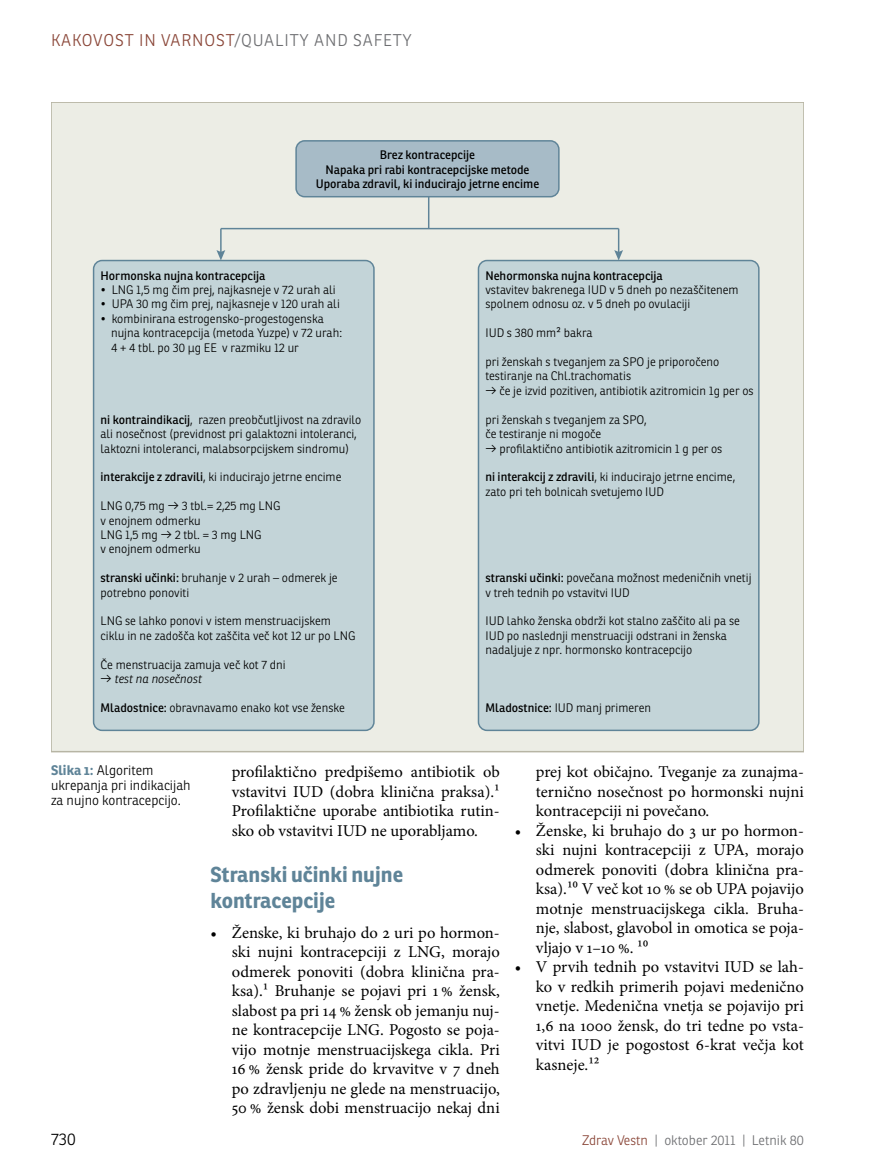
<style>
.page{position:relative;width:872px;height:1166px;background:#fff}
.page>*{position:absolute;margin:0;border:0;box-sizing:border-box;transform-origin:0 0}
.t1{font:700 21px/25.5px "Ronnia";color:#5f8498}
.t2{font:16.5px/19.5px "Minion Pro";color:#000;text-align:justify}
.t3{font:300 16.5px "Ronnia";letter-spacing:.05em;color:#6d6e71}
.t4{font:300 16.5px "Ronnia";color:#8a4638}
.t5{font:300 16.5px "Ronnia";color:#000}
.t6{font:300 13.5px/15px "Ronnia";color:#000}
.t7{font:300 13.5px "Ronnia";color:#6d6e71}
.t8{font:300 12px/14.4px "Ronnia";color:#000}
.t9{font:12px/14.4px "Ronnia";color:#000;text-align:center}
.t10{font:italic 300 12px "Ronnia";color:#000}
.s1{color:#8a4638}
.s2{font-weight:400}
.s3{font-weight:700;color:#5f8498}
</style>
<div class="page">
<div style="left:51px;top:102px;width:753px;height:649px;background:#ecede5"></div>
<div style="left:94px;top:260px;width:280px;height:470px;background:#c3d4d8;border-radius:9px"></div>
<div style="left:93px;top:260px;width:282px;height:471px;border:1px solid #5f8498;border-radius:9px"></div>
<div style="left:478px;top:260px;width:281px;height:470px;background:#c3d4d8;border-radius:9px"></div>
<div style="left:478px;top:260px;width:281px;height:471px;border:1px solid #5f8498;border-radius:9px"></div>
<div style="left:296px;top:141px;width:263px;height:56px;background:#a7bbc7;border-radius:9px"></div>
<div style="left:295px;top:140px;width:264px;height:57px;border:1px solid #5f8498;border-radius:9px"></div>
<hr style="left:220px;top:228px;width:2px;height:25px;background:#5f8498">
<svg style="left:216px;top:250px;width:9px;height:10px"></svg>
<svg style="left:614px;top:228px;width:9px;height:32px"></svg>
<hr style="left:428px;top:197px;width:1px;height:31px;background:#5f8498">
<hr style="left:221px;top:228px;width:397px;height:1px;background:#5f8498">
<h2 class="t4" style="left:51px;top:30px;width:32px">Kakovos</h2>
<h2 class="t3" style="left:125px;top:30px;width:288px"><span class="s1">t in varnost</span>/Quality and safety</h2>
<p class="t9" style="left:316px;top:148px;width:225px">Brez kontracepcije<br>Napaka pri rabi kontracepcijske metode<br>Uporaba zdravil, ki inducirajo jetrne encime</p>
<p class="t9" style="left:101px;top:268px;width:166px">Hormonska nujna kontracepcija</p>
<p class="t8" style="left:101px;top:282px;width:237px">• LNG 1,5 mg čim prej, najkasneje v 72 urah ali</p>
<p class="t8" style="left:101px;top:297px;width:241px">• UPA 30 mg čim prej, najkasneje v 120 urah ali</p>
<p class="t8" style="left:111px;top:311px;width:232px;text-indent:-10px">• kombinirana estrogensko-progestogenska nujna kontracepcija (metoda Yuzpe) v 72 urah:<br>4 + 4 tbl. po 30 µg EE v razmiku 12 ur</p>
<p class="t8" style="left:101px;top:412px;width:262px"><span class="s2">ni kontraindikacij</span>, razen preobčutljivost na zdravilo ali nosečnost (previdnost pri galaktozni intoleranci, laktozni intoleranci, malabsorpcijskem sindromu)</p>
<p class="t8" style="left:101px;top:469px;width:242px"><span class="s2">interakcije z zdravili</span>, ki inducirajo jetrne encime</p>
<p class="t8" style="left:101px;top:498px;width:66px">LNG 0,75 mg</p>
<p class="t8" style="left:101px;top:498px;width:181px;text-indent:81px">3 tbl.= 2,25 mg LNG v enojnem odmerku<br>LNG 1,5 mg</p>
<p class="t8" style="left:101px;top:527px;width:162px;text-indent:74px">2 tbl. = 3 mg LNG v enojnem odmerku</p>
<p class="t8" style="left:101px;top:570px;width:239px"><span class="s2">stranski učinki:</span> bruhanje v 2 urah – odmerek je potrebno ponoviti</p>
<p class="t8" style="left:101px;top:613px;width:256px">LNG se lahko ponovi v istem menstruacijskem ciklu in ne zadošča kot zaščita več kot 12 ur po LNG</p>
<p class="t8" style="left:101px;top:657px;width:187px">Če menstruacija zamuja več kot 7 dni</p>
<p class="t10" style="left:115px;top:671px;width:89px">test na nosečnost</p>
<p class="t8" style="left:101px;top:700px;width:246px"><span class="s2">Mladostnice:</span> obravnavamo enako kot vse ženske</p>
<p class="t9" style="left:485px;top:268px;width:179px">Nehormonska nujna kontracepcija</p>
<p class="t8" style="left:485px;top:282px;width:255px">vstavitev bakrenega IUD v 5 dneh po nezaščitenem spolnem odnosu oz. v 5 dneh po ovulaciji</p>
<p class="t8" style="left:485px;top:325px;width:109px">IUD s 380 mm² bakra</p>
<p class="t8" style="left:485px;top:354px;width:235px">pri ženskah s tveganjem za SPO je priporočeno testiranje na Chl.trachomatis</p>
<p class="t8" style="left:499px;top:383px;width:256px">če je izvid pozitiven, antibiotik azitromicin 1g per os</p>
<p class="t8" style="left:485px;top:412px;width:163px">pri ženskah s tveganjem za SPO, če testiranje ni mogoče</p>
<p class="t8" style="left:499px;top:441px;width:224px">profilaktično antibiotik azitromicin 1 g per os</p>
<p class="t8" style="left:485px;top:469px;width:251px"><span class="s2">ni interakcij z zdravili</span>, ki inducirajo jetrne encime, zato pri teh bolnicah svetujemo IUD</p>
<p class="t8" style="left:485px;top:570px;width:267px"><span class="s2">stranski učinki:</span> povečana možnost medeničnih vnetij v treh tednih po vstavitvi IUD</p>
<p class="t8" style="left:485px;top:613px;width:256px">IUD lahko ženska obdrži kot stalno zaščito ali pa se<br>IUD po naslednji menstruaciji odstrani in ženska nadaljuje z npr. hormonsko kontracepcijo</p>
<p class="t8" style="left:485px;top:700px;width:167px"><span class="s2">Mladostnice:</span> IUD manj primeren</p>
<p class="t6" style="left:51px;top:762px;width:141px"><span class="s3">Slika 1:</span> Algoritem ukrepanja pri indikacijah za nujno kontracepcijo.</p>
<h2 class="t2" style="left:536px;top:762px;width:269px">prej kot običajno. Tveganje za zunajma&shy;ternično nosečnost po hormonski nujni kontracepciji ni povečano.</h2>
<p class="t2" style="left:536px;top:820px;width:269px;text-indent:-21px">• Ženske, ki bruhajo do 3 ur po hormon&shy;ski nujni kontracepciji z UPA, morajo odmerek ponoviti (dobra klinična pra&shy;ksa).10 V več kot 10 % se ob UPA pojavijo motnje menstruacijskega cikla. Bruha&shy;nje, slabost, glavobol in omotica se poja&shy;vljajo v 1–10 %. 10</p>
<h2 class="t2" style="left:536px;top:957px;width:269px;text-indent:-21px">• V prvih tednih po vstavitvi IUD se lah&shy;ko v redkih primerih pojavi medenično vnetje. Medenična vnetja se pojavijo pri 1,6 na 1000 žensk, do tri tedne po vsta&shy;vitvi IUD je pogostost 6-krat večja kot kasneje.12</h2>
<h2 class="t2" style="left:232px;top:762px;width:269px">profilaktično predpišemo antibiotik ob vstavitvi IUD (dobra klinična praksa).1<br>Profilaktične uporabe antibiotika rutin&shy;sko ob vstavitvi IUD ne uporabljamo.</h2>
<h1 class="t1" style="left:210px;top:861px;width:194px">Stranski učinki nujne kontracepcije</h1>
<p class="t2" style="left:232px;top:922px;width:269px;text-indent:-21px">• Ženske, ki bruhajo do 2 uri po hormon&shy;ski nujni kontracepciji z LNG, morajo odmerek ponoviti (dobra klinična pra&shy;ksa).1 Bruhanje se pojavi pri 1 % žensk, slabost pa pri 14 % žensk ob jemanju nuj&shy;ne kontracepcije LNG. Pogosto se poja&shy;vijo motnje menstruacijskega cikla. Pri 16 % žensk pride do krvavitve v 7 dneh po zdravljenju ne glede na menstruacijo, 50 % žensk dobi menstruacijo nekaj dni</p>
<h2 class="t5" style="left:51px;top:1128px;width:26px">730</h2>
<p class="t7" style="left:582px;top:1131px;width:223px"><span class="s1">Zdrav Vestn</span> | oktober 2011 | Letnik 80</p>
</div>
